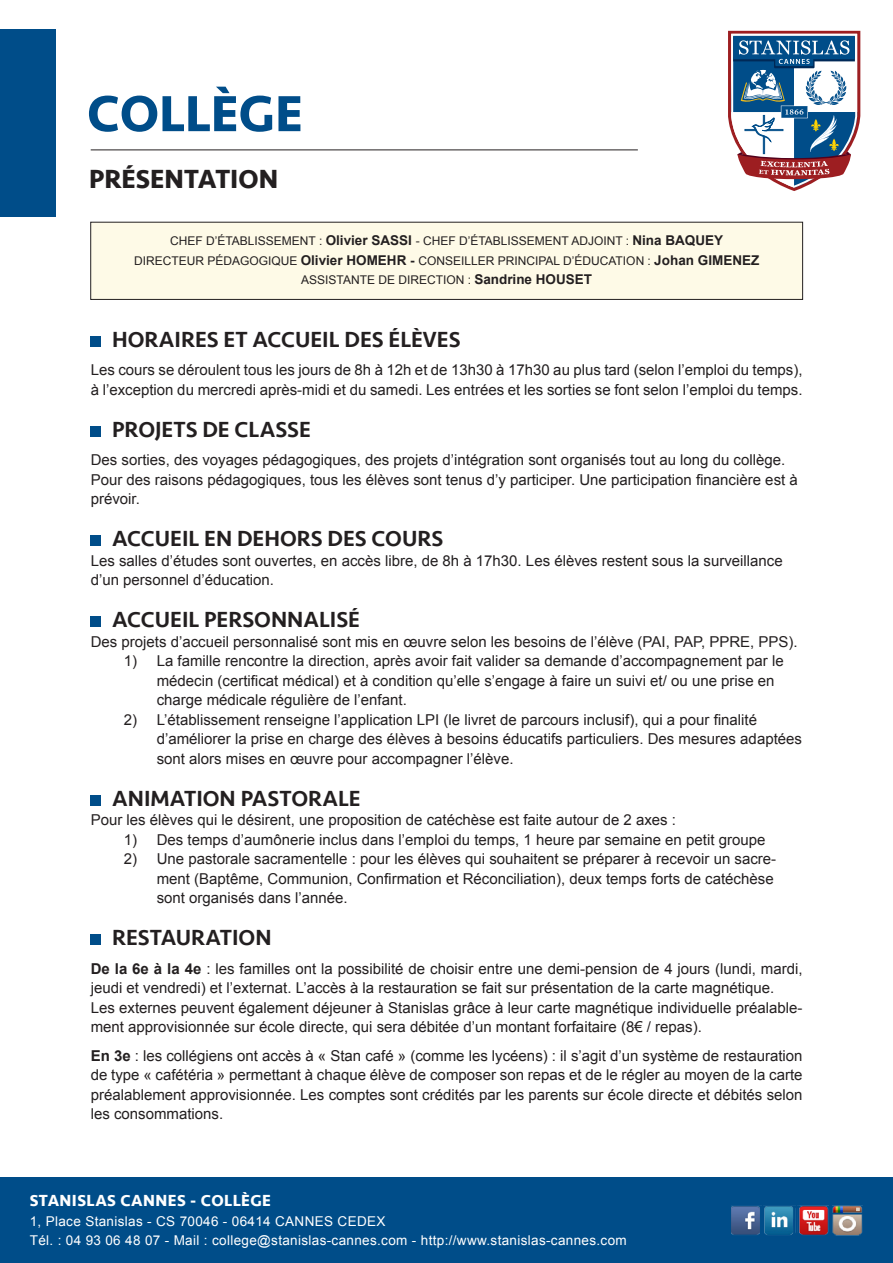
<style>
.page{position:relative;width:893px;height:1263px;background:#fff}
.page>*{position:absolute;margin:0;border:0;box-sizing:border-box;transform-origin:0 0}
.t1{font:700 52.5px "Seravek";color:#004d89}
.t2{font:700 27px "Seravek";color:#231f20}
.t3{font:500 22.5px "Seravek";color:#231f20}
.t4{font:700 16.5px "Seravek";letter-spacing:.025em;color:#fff}
.t5{font:15px/19.5px "Arial";color:#231f20}
.t6{font:13.5px "Arial";letter-spacing:.025em;color:#fff}
.t7{font:12px/19.5px "Arial";color:#231f20;text-align:center}
.s1{font-weight:700;font-size:13.5px}
.s2{font-weight:700}
</style>
<div class="page">
<div style="left:0;top:1178px;width:893px;height:85px;background:#004d89"></div>
<img style="left:799px;top:1206px;width:30px;height:29px">
<img style="left:764px;top:1206px;width:30px;height:29px">
<img style="left:732px;top:1206px;width:28px;height:29px">
<img style="left:832px;top:1206px;width:30px;height:29px">
<div style="left:0;top:30px;width:55px;height:187px;background:#004d89"></div>
<hr style="left:91px;top:150px;width:547px;height:1px;background:#231f20">
<div style="left:91px;top:336px;width:10px;height:10px;background:#004d89"></div>
<div style="left:91px;top:426px;width:10px;height:10px;background:#004d89"></div>
<div style="left:91px;top:535px;width:10px;height:11px;background:#004d89"></div>
<div style="left:91px;top:616px;width:10px;height:11px;background:#004d89"></div>
<div style="left:91px;top:795px;width:10px;height:10px;background:#004d89"></div>
<div style="left:91px;top:934px;width:10px;height:11px;background:#004d89"></div>
<svg style="left:728px;top:31px;width:132px;height:160px"></svg>
<div style="left:91px;top:222px;width:712px;height:77px;background:#fefae7"></div>
<div style="left:90px;top:222px;width:713px;height:78px;border:1px solid #231f20"></div>
<p class="t1" style="left:87px;top:72px;width:217px">COLLÈGE</p>
<p class="t2" style="left:89px;top:157px;width:190px">PRÉSENTATION</p>
<p class="t7" style="left:170px;top:231px;width:555px">CHEF D’ÉTABLISSEMENT : <span class="s1">Olivier SASSI</span> - CHEF D’ÉTABLISSEMENT ADJOINT : <span class="s1">Nina BAQUEY</span></p>
<p class="t7" style="left:134px;top:251px;width:627px">DIRECTEUR PÉDAGOGIQUE <span class="s1">Olivier HOMEHR -</span> CONSEILLER PRINCIPAL D’ÉDUCATION : <span class="s1">Johan GIMENEZ<br></span>ASSISTANTE DE DIRECTION : <span class="s1">Sandrine HOUSET</span></p>
<p class="t3" style="left:112px;top:325px;width:350px">HORAIRES ET ACCUEIL DES ÉLÈVES</p>
<p class="t5" style="left:91px;top:360px;width:713px">Les cours se déroulent tous les jours de 8h à 12h et de 13h30 à 17h30 au plus tard (selon l’emploi du temps), à l’exception du mercredi après-midi et du samedi. Les entrées et les sorties se font selon l’emploi du temps.</p>
<p class="t3" style="left:112px;top:415px;width:200px">PROJETS DE CLASSE</p>
<p class="t5" style="left:91px;top:450px;width:709px">Des sorties, des voyages pédagogiques, des projets d’intégration sont organisés tout au long du collège.<br>Pour des raisons pédagogiques, tous les élèves sont tenus d’y participer. Une participation financière est à prévoir.</p>
<p class="t3" style="left:112px;top:525px;width:333px">ACCUEIL EN DEHORS DES COURS</p>
<p class="t5" style="left:91px;top:551px;width:694px">Les salles d’études sont ouvertes, en accès libre, de 8h à 17h30. Les élèves restent sous la surveillance d’un personnel d’éducation.</p>
<p class="t3" style="left:112px;top:606px;width:249px">ACCUEIL PERSONNALISÉ</p>
<p class="t5" style="left:91px;top:632px;width:709px">Des projets d’accueil personnalisé sont mis en œuvre selon les besoins de l’élève (PAI, PAP, PPRE, PPS).</p>
<p class="t5" style="left:157px;top:651px;width:628px;text-indent:-33px">1) La famille rencontre la direction, après avoir fait valider sa demande d’accompagnement par le médecin (certificat médical) et à condition qu’elle s’engage à faire un suivi et/ ou une prise en charge médicale régulière de l’enfant.</p>
<p class="t5" style="left:157px;top:710px;width:647px;text-indent:-33px">2) L’établissement renseigne l’application LPI (le livret de parcours inclusif), qui a pour finalité d’améliorer la prise en charge des élèves à besoins éducatifs particuliers. Des mesures adaptées sont alors mises en œuvre pour accompagner l’élève.</p>
<p class="t3" style="left:112px;top:784px;width:250px">ANIMATION PASTORALE</p>
<p class="t5" style="left:91px;top:810px;width:587px">Pour les élèves qui le désirent, une proposition de catéchèse est faite autour de 2 axes :</p>
<p class="t5" style="left:124px;top:830px;width:643px">1) Des temps d’aumônerie inclus dans l’emploi du temps, 1 heure par semaine en petit groupe</p>
<p class="t5" style="left:157px;top:849px;width:621px;text-indent:-33px">2) Une pastorale sacramentelle : pour les élèves qui souhaitent se préparer à recevoir un sacre&shy;ment (Baptême, Communion, Confirmation et Réconciliation), deux temps forts de catéchèse sont organisés dans l’année.</p>
<p class="t3" style="left:112px;top:924px;width:161px">RESTAURATION</p>
<p class="t5" style="left:91px;top:959px;width:713px"><span class="s2">De la 6e à la 4e</span> : les familles ont la possibilité de choisir entre une demi-pension de 4 jours (lundi, mardi, jeudi et vendredi) et l’externat. L’accès à la restauration se fait sur présentation de la carte magnétique.</p>
<p class="t5" style="left:91px;top:998px;width:713px">Les externes peuvent également déjeuner à Stanislas grâce à leur carte magnétique individuelle préalable&shy;ment approvisionnée sur école directe, qui sera débitée d’un montant forfaitaire (8€ / repas).</p>
<p class="t5" style="left:91px;top:1046px;width:713px;text-align:justify"><span class="s2">En 3e</span> : les collégiens ont accès à « Stan café » (comme les lycéens) : il s’agit d’un système de restauration de type « cafétéria » permettant à chaque élève de composer son repas et de le régler au moyen de la carte préalablement approvisionnée. Les comptes sont crédités par les parents sur école directe et débités selon les consommations.</p>
<p class="t4" style="left:30px;top:1187px;width:243px">STANISLAS CANNES - COLLÈGE</p>
<p class="t6" style="left:30px;top:1212px;width:357px">1, Place Stanislas - CS 70046 - 06414 CANNES CEDEX</p>
<p class="t6" style="left:30px;top:1231px;width:598px">Tél. : 04 93 06 48 07 - Mail : college@stanislas-cannes.com - http://www.stanislas-cannes.com</p>
</div>
